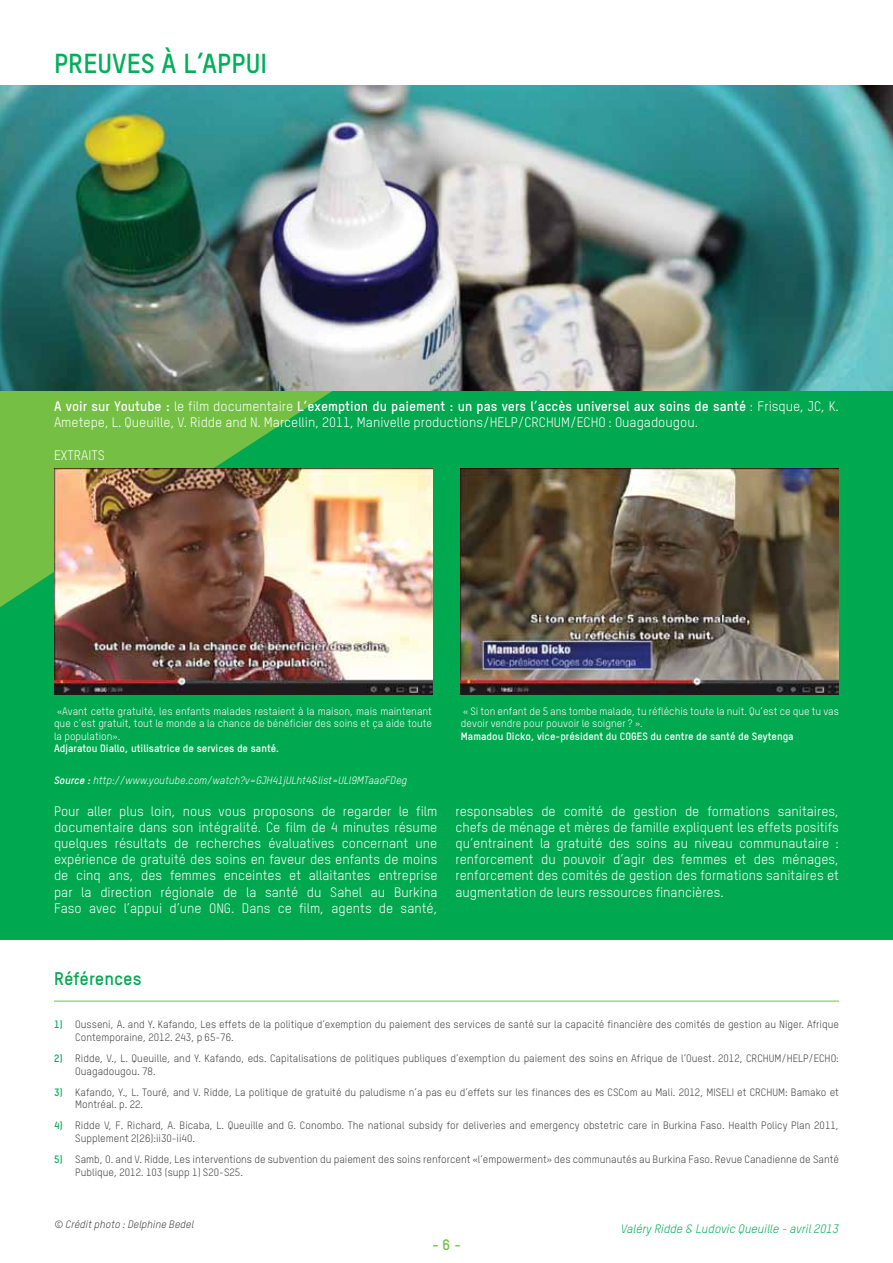
<style>
.page{position:relative;width:893px;height:1263px;background:#fff}
.page>*{position:absolute;margin:0;border:0;box-sizing:border-box;transform-origin:0 0}
.t1{font:700 27px "Oxfam TSTARPRO";color:#00af5a}
.t2{font:700 18px "Oxfam TSTARPRO";color:#00a94f}
.t3{font:700 15px "Oxfam TSTARPRO";color:#75c044}
.t4{font:13.5px/16.2px "Oxfam TSTARPRO";color:#fff;text-align:justify}
.t5{font:italic 12px "Oxfam TSTARPRO";color:#00af5a}
.t6{font:10.5px/12.6px "Oxfam TSTARPRO";color:#414042}
.t7{font:10.5px/12.6px "Oxfam TSTARPRO";color:#fff}
.t8{font:700 10.5px "Oxfam TSTARPRO";color:#fff}
.t9{font:italic 10.5px "Oxfam TSTARPRO";color:#fff}
.t10{font:italic 10.5px "Oxfam TSTARPRO";color:#414042}
.s1{font-weight:700}
.s2{font-weight:700;color:#00af5a}
</style>
<div class="page">
<img style="left:0;top:85px;width:893px;height:306px">
<svg style="left:0;top:391px;width:893px;height:352px;background:#17ac4c"></svg>
<div style="left:0;top:743px;width:893px;height:197px;background:#00a94f"></div>
<hr style="left:54px;top:1001px;width:785px;height:1px;background:#75c044">
<img style="left:54px;top:468px;width:378px;height:226px">
<img style="left:461px;top:468px;width:378px;height:226px">
<h1 class="t1" style="left:54px;top:43px;width:162px">PREUVES à l’appui</h1>
<p class="t4" style="left:54px;top:397px;width:786px"><span class="s1">A voir sur Youtube :</span> le film documentaire <span class="s1">L’exemption du paiement : un pas vers l’accès universel aux soins de santé</span> : Frisque, JC, K.<br>Ametepe, L. Queuille, V. Ridde and N. Marcellin, 2011, Manivelle productions/HELP/CRCHUM/ECHO : Ouagadougou.</p>
<p class="t4" style="left:54px;top:446px;width:52px">EXTRAITS</p>
<p class="t7" style="left:54px;top:704px;width:379px;text-align:justify">«Avant cette gratuité, les enfants malades restaient à la maison, mais maintenant que c’est gratuit, tout le monde a la chance de bénéficier des soins et ça aide toute la population».</p>
<p class="t8" style="left:54px;top:741px;width:227px">Adjaratou Diallo, utilisatrice de services de santé.</p>
<p class="t9" style="left:54px;top:772px;width:355px"><span class="s1">Source :</span> http://www.youtube.com/watch?v=GJH41jULht4&amp;list=ULl9MTaaoFDeg</p>
<p class="t7" style="left:461px;top:704px;width:379px">« Si ton enfant de 5 ans tombe malade, tu réfléchis toute la nuit. Qu’est ce que tu vas devoir vendre pour pouvoir le soigner ? ».</p>
<p class="t8" style="left:461px;top:728px;width:334px">Mamadou Dicko, vice-président du COGES du centre de santé de Seytenga</p>
<p class="t4" style="left:54px;top:802px;width:385px">Pour aller plus loin, nous vous proposons de regarder le film documentaire dans son intégralité. Ce film de 4 minutes résume quelques résultats de recherches évaluatives concernant une expérience de gratuité des soins en faveur des enfants de moins de cinq ans, des femmes enceintes et allaitantes entreprise par la direction régionale de la santé du Sahel au Burkina Faso avec l’appui d’une ONG. Dans ce film, agents de santé,</p>
<p class="t4" style="left:455px;top:802px;width:385px">responsables de comité de gestion de formations sanitaires, chefs de ménage et mères de famille expliquent les effets positifs qu’entrainent la gratuité des soins au niveau communautaire : renforcement du pouvoir d’agir des femmes et des ménages, renforcement des comités de gestion des formations sanitaires et augmentation de leurs ressources financières.</p>
<h2 class="t2" style="left:54px;top:965px;width:89px">Références</h2>
<p class="t6" style="left:75px;top:1017px;width:765px;text-indent:-21px"><span class="s2">1)</span> Ousseni, A. and Y. Kafando, Les effets de la politique d’exemption du paiement des services de santé sur la capacité financière des comités de gestion au Niger. Afrique<br>Contemporaine, 2012. 243, p 65-76.</p>
<p class="t6" style="left:75px;top:1051px;width:765px;text-indent:-21px"><span class="s2">2)</span> Ridde, V., L. Queuille, and Y. Kafando, eds. Capitalisations de politiques publiques d’exemption du paiement des soins en Afrique de l’Ouest. 2012, CRCHUM/HELP/ECHO:<br>Ouagadougou. 78.</p>
<p class="t6" style="left:75px;top:1085px;width:765px;text-indent:-21px"><span class="s2">3)</span> Kafando, Y., L. Touré, and V. Ridde, La politique de gratuité du paludisme n’a pas eu d’effets sur les finances des es CSCom au Mali. 2012, MISELI et CRCHUM: Bamako et<br>Montréal. p. 22.</p>
<p class="t6" style="left:75px;top:1118px;width:765px;text-indent:-21px"><span class="s2">4)</span> Ridde V, F. Richard, A. Bicaba, L. Queuille and G. Conombo. The national subsidy for deliveries and emergency obstetric care in Burkina Faso. Health Policy Plan 2011,<br>Supplement 2(26):ii30-ii40.</p>
<p class="t6" style="left:75px;top:1152px;width:765px;text-indent:-21px"><span class="s2">5)</span> Samb, O. and V. Ridde, Les interventions de subvention du paiement des soins renforcent «l’empowerment» des communautés au Burkina Faso. Revue Canadienne de Santé<br>Publique, 2012. 103 (supp 1) S20-S25.</p>
<p class="t10" style="left:54px;top:1216px;width:142px">© Crédit photo : Delphine Bedel</p>
<p class="t3" style="left:432px;top:1233px;width:30px">- 6 -</p>
<p class="t5" style="left:621px;top:1220px;width:219px">Valéry Ridde &amp; Ludovic Queuille - avril 2013</p>
</div>
